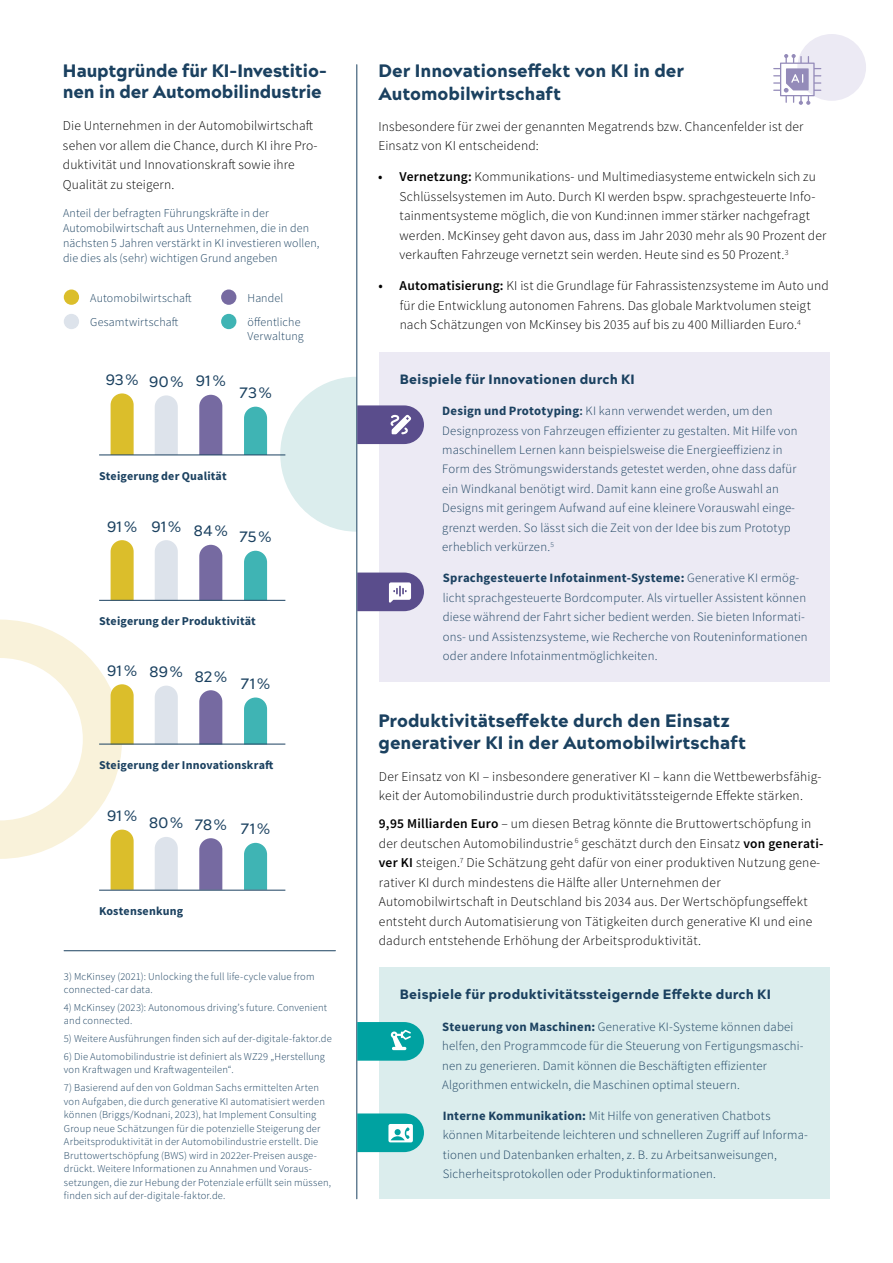
<style>
.page{position:relative;width:893px;height:1263px;background:#fff}
.page>*{position:absolute;margin:0;border:0;box-sizing:border-box;transform-origin:0 0}
.t1{font:900 18px/22.5px "Acherus Grotesque";letter-spacing:-.005em;color:#1b4160}
.t2{font:500 15px "Acherus Grotesque";letter-spacing:.01em;color:#1b4160}
.t3{font:300 13.5px/19.5px "Source Sans Pro";letter-spacing:.015em;color:#000}
.t4{font:900 13.5px "Acherus Grotesque";letter-spacing:.005em;color:#1b4160}
.t5{font:300 12.75px/19.5px "Source Sans Pro";letter-spacing:.015em;color:#1b4160}
.t6{font:300 12px/15px "Source Sans Pro";letter-spacing:.01em;color:#1b4160}
.t7{font:700 12px "Source Sans Pro";letter-spacing:.015em;color:#1b4160}
.t8{font:300 10.5px/13.5px "Source Sans Pro";letter-spacing:.015em;color:#1b4160}
.s1{font-weight:600}
.s2{font-weight:700}
</style>
<div class="page">
<div style="left:797px;top:34px;width:69px;height:67px;background:#eceaf4;border-radius:50%"></div>
<hr style="left:356px;top:65px;width:1px;height:1134px;background:#1b4160">
<div style="left:379px;top:353px;width:450px;height:329px;background:#eceaf4"></div>
<div style="left:379px;top:967px;width:450px;height:232px;background:#dbeded"></div>
<svg style="left:280px;top:377px;width:144px;height:155px"></svg>
<svg style="left:357px;top:572px;width:67px;height:39px"></svg>
<svg style="left:357px;top:1022px;width:67px;height:39px"></svg>
<svg style="left:357px;top:1113px;width:67px;height:39px"></svg>
<svg style="left:111px;top:393px;width:23px;height:62px"></svg>
<svg style="left:111px;top:540px;width:23px;height:60px"></svg>
<svg style="left:0;top:620px;width:134px;height:270px"></svg>
<svg style="left:155px;top:395px;width:23px;height:60px"></svg>
<svg style="left:155px;top:540px;width:23px;height:60px"></svg>
<svg style="left:155px;top:686px;width:23px;height:58px"></svg>
<svg style="left:155px;top:837px;width:23px;height:53px"></svg>
<svg style="left:199px;top:395px;width:23px;height:60px"></svg>
<svg style="left:199px;top:545px;width:23px;height:55px"></svg>
<svg style="left:199px;top:690px;width:23px;height:54px"></svg>
<svg style="left:199px;top:838px;width:23px;height:52px"></svg>
<svg style="left:244px;top:407px;width:23px;height:48px"></svg>
<svg style="left:244px;top:551px;width:23px;height:49px"></svg>
<svg style="left:244px;top:697px;width:23px;height:47px"></svg>
<svg style="left:244px;top:843px;width:23px;height:47px"></svg>
<hr style="left:99px;top:455px;width:186px;height:1px;background:#1b4160">
<hr style="left:99px;top:600px;width:186px;height:1px;background:#1b4160">
<hr style="left:99px;top:744px;width:186px;height:1px;background:#1b4160">
<hr style="left:99px;top:890px;width:186px;height:1px;background:#1b4160">
<hr style="left:64px;top:950px;width:271px;height:1px;background:#1b4160">
<div style="left:64px;top:289px;width:15px;height:16px;background:#dbbe2b;border-radius:50%"></div>
<div style="left:221px;top:289px;width:15px;height:16px;background:#766aa1;border-radius:50%"></div>
<div style="left:64px;top:314px;width:15px;height:15px;background:#dde3eb;border-radius:50%"></div>
<div style="left:221px;top:314px;width:15px;height:15px;background:#3fb4b4;border-radius:50%"></div>
<svg style="left:773px;top:54px;width:48px;height:51px"></svg>
<h1 class="t1" style="left:63px;top:59px;width:265px;line-height:21.6px">Hauptgründe für KI-Investitio&shy;nen in der Automobilindustrie</h1>
<p class="t3" style="left:63px;top:116px;width:256px">Die Unternehmen in der Automobilwirtschaft sehen vor allem die Chance, durch KI ihre Pro&shy;duktivität und Innovationskraft sowie ihre Qualität zu steigern.</p>
<p class="t6" style="left:63px;top:205px;width:258px">Anteil der befragten Führungskräfte in der Automobilwirtschaft aus Unternehmen, die in den nächsten 5 Jahren verstärkt in KI investieren wollen, die dies als (sehr) wichtigen Grund angeben</p>
<p class="t6" style="left:90px;top:290px;width:103px">Automobilwirtschaft</p>
<p class="t6" style="left:248px;top:290px;width:37px">Handel</p>
<p class="t6" style="left:90px;top:315px;width:90px">Gesamtwirtschaft</p>
<p class="t6" style="left:248px;top:315px;width:58px;line-height:14.4px">öffentliche<br>Verwaltung</p>
<p class="t2" style="left:106px;top:367px;width:34px">93%</p>
<p class="t2" style="left:149px;top:369px;width:36px">90%</p>
<p class="t2" style="left:196px;top:368px;width:31px">91%</p>
<p class="t2" style="left:239px;top:380px;width:34px">73%</p>
<p class="t7" style="left:99px;top:468px;width:129px">Steigerung der Qualität</p>
<p class="t2" style="left:107px;top:514px;width:31px">91%</p>
<p class="t2" style="left:151px;top:514px;width:31px">91%</p>
<p class="t2" style="left:194px;top:518px;width:35px">84%</p>
<p class="t2" style="left:240px;top:524px;width:33px">75%</p>
<p class="t7" style="left:99px;top:613px;width:158px">Steigerung der Produktivität</p>
<p class="t2" style="left:107px;top:658px;width:31px">91%</p>
<p class="t2" style="left:150px;top:659px;width:35px">89%</p>
<p class="t2" style="left:195px;top:664px;width:34px">82%</p>
<p class="t2" style="left:241px;top:671px;width:31px">71%</p>
<p class="t7" style="left:99px;top:757px;width:176px">Steigerung der Innovationskraft</p>
<p class="t2" style="left:107px;top:803px;width:31px">91%</p>
<p class="t2" style="left:149px;top:810px;width:35px">80%</p>
<p class="t2" style="left:195px;top:812px;width:34px">78%</p>
<p class="t2" style="left:241px;top:816px;width:31px">71%</p>
<p class="t7" style="left:99px;top:903px;width:86px">Kostensenkung</p>
<p class="t8" style="left:64px;top:969px;width:252px">3) McKinsey (2021): Unlocking the full life-cycle value from connected-car data.</p>
<p class="t8" style="left:64px;top:1001px;width:265px">4) McKinsey (2023): Autonomous driving’s future. Convenient and connected.</p>
<p class="t8" style="left:64px;top:1032px;width:269px">5) Weitere Ausführungen finden sich auf der-digitale-faktor.de</p>
<p class="t8" style="left:64px;top:1050px;width:263px">6) Die Automobilindustrie ist definiert als WZ29 „Herstellung von Kraftwagen und Kraftwagenteilen“.</p>
<p class="t8" style="left:64px;top:1081px;width:269px">7) Basierend auf den von Goldman Sachs ermittelten Arten von Aufgaben, die durch generative KI automatisiert werden können (Briggs/Kodnani, 2023), hat Implement Consulting Group neue Schätzungen für die potenzielle Steigerung der Arbeitsproduktivität in der Automobilindustrie erstellt. Die Bruttowertschöpfung (BWS) wird in 2022er-Preisen ausge&shy;drückt. Weitere Informationen zu Annahmen und Voraus&shy;setzungen, die zur Hebung der Potenziale erfüllt sein müssen, finden sich auf der-digitale-faktor.de.</p>
<h1 class="t1" style="left:378px;top:59px;width:307px">Der Innovationseffekt von KI in der<br>Automobilwirtschaft</h1>
<p class="t3" style="left:378px;top:117px;width:427px">Insbesondere für zwei der genannten Megatrends bzw. Chancenfelder ist der<br>Einsatz von KI entscheidend:</p>
<p class="t3" style="left:400px;top:167px;width:428px;text-indent:-21px"><span class="s1">• Vernetzung:</span> Kommunikations- und Multimediasysteme entwickeln sich zu Schlüsselsystemen im Auto. Durch KI werden bspw. sprachgesteuerte Info&shy;tainmentsysteme möglich, die von Kund:innen immer stärker nachgefragt werden. McKinsey geht davon aus, dass im Jahr 2030 mehr als 90 Prozent der verkauften Fahrzeuge vernetzt sein werden. Heute sind es 50 Prozent.<sup>3</sup></p>
<p class="t3" style="left:378px;top:276px;width:452px;text-align:center"><span class="s1">• Automatisierung:</span> KI ist die Grundlage für Fahrassistenzsysteme im Auto und für die Entwicklung autonomen Fahrens. Das globale Marktvolumen steigt<br>nach Schätzungen von McKinsey bis 2035 auf bis zu 400 Milliarden Euro.<sup>4</sup></p>
<p class="t4" style="left:400px;top:367px;width:236px">Beispiele für Innovationen durch KI</p>
<p class="t5" style="left:442px;top:401px;width:357px"><span class="s2">Design und Prototyping</span><span class="s1">:</span> KI kann verwendet werden, um den Designprozess von Fahrzeugen effizienter zu gestalten. Mit Hilfe von maschinellem Lernen kann beispielsweise die Energieeffizienz in Form des Strömungswiderstands getestet werden, ohne dass dafür ein Windkanal benötigt wird. Damit kann eine große Auswahl an Designs mit geringem Aufwand auf eine kleinere Vorauswahl einge&shy;grenzt werden. So lässt sich die Zeit von der Idee bis zum Prototyp erheblich verkürzen.<sup>5</sup></p>
<p class="t5" style="left:443px;top:568px;width:366px"><span class="s2">Sprachgesteuerte Infotainment-Systeme:</span> Generative KI ermög&shy;licht sprachgesteuerte Bordcomputer. Als virtueller Assistent können diese während der Fahrt sicher bedient werden. Sie bieten Informati&shy;ons- und Assistenzsysteme, wie Recherche von Routeninformationen oder andere Infotainmentmöglichkeiten.</p>
<h1 class="t1" style="left:378px;top:708px;width:369px">Produktivitätseffekte durch den Einsatz generativer KI in der Automobilwirtschaft</h1>
<p class="t3" style="left:379px;top:767px;width:444px">Der Einsatz von KI – insbesondere generativer KI – kann die Wettbewerbsfähig&shy;keit der Automobilindustrie durch produktivitätssteigernde Effekte stärken.</p>
<p class="t3" style="left:379px;top:814px;width:446px"><span class="s1">9,95 Milliarden Euro</span> – um diesen Betrag könnte die Bruttowertschöpfung in der deutschen Automobilindustrie <sup>6</sup> geschätzt durch den Einsatz <span class="s1">von generati&shy;ver KI</span> steigen.<sup>7</sup> Die Schätzung geht dafür von einer produktiven Nutzung gene&shy;rativer KI durch mindestens die Hälfte aller Unternehmen der Automobilwirtschaft in Deutschland bis 2034 aus. Der Wertschöpfungseffekt entsteht durch Automatisierung von Tätigkeiten durch generative KI und eine dadurch entstehende Erhöhung der Arbeitsproduktivität.</p>
<p class="t4" style="left:400px;top:982px;width:373px">Beispiele für produktivitätssteigernde Effekte durch KI</p>
<p class="t5" style="left:442px;top:1016px;width:363px"><span class="s2">Steuerung von Maschinen:</span> Generative KI-Systeme können dabei helfen, den Programmcode für die Steuerung von Fertigungsmaschi&shy;nen zu generieren. Damit können die Beschäftigten effizienter Algorithmen entwickeln, die Maschinen optimal steuern.</p>
<p class="t5" style="left:443px;top:1106px;width:366px"><span class="s2">Interne Kommunikation:</span> Mit Hilfe von generativen Chatbots können Mitarbeitende leichteren und schnelleren Zugriff auf Informa&shy;tionen und Datenbanken erhalten, z. B. zu Arbeitsanweisungen, Sicherheitsprotokollen oder Produktinformationen.</p>
</div>
